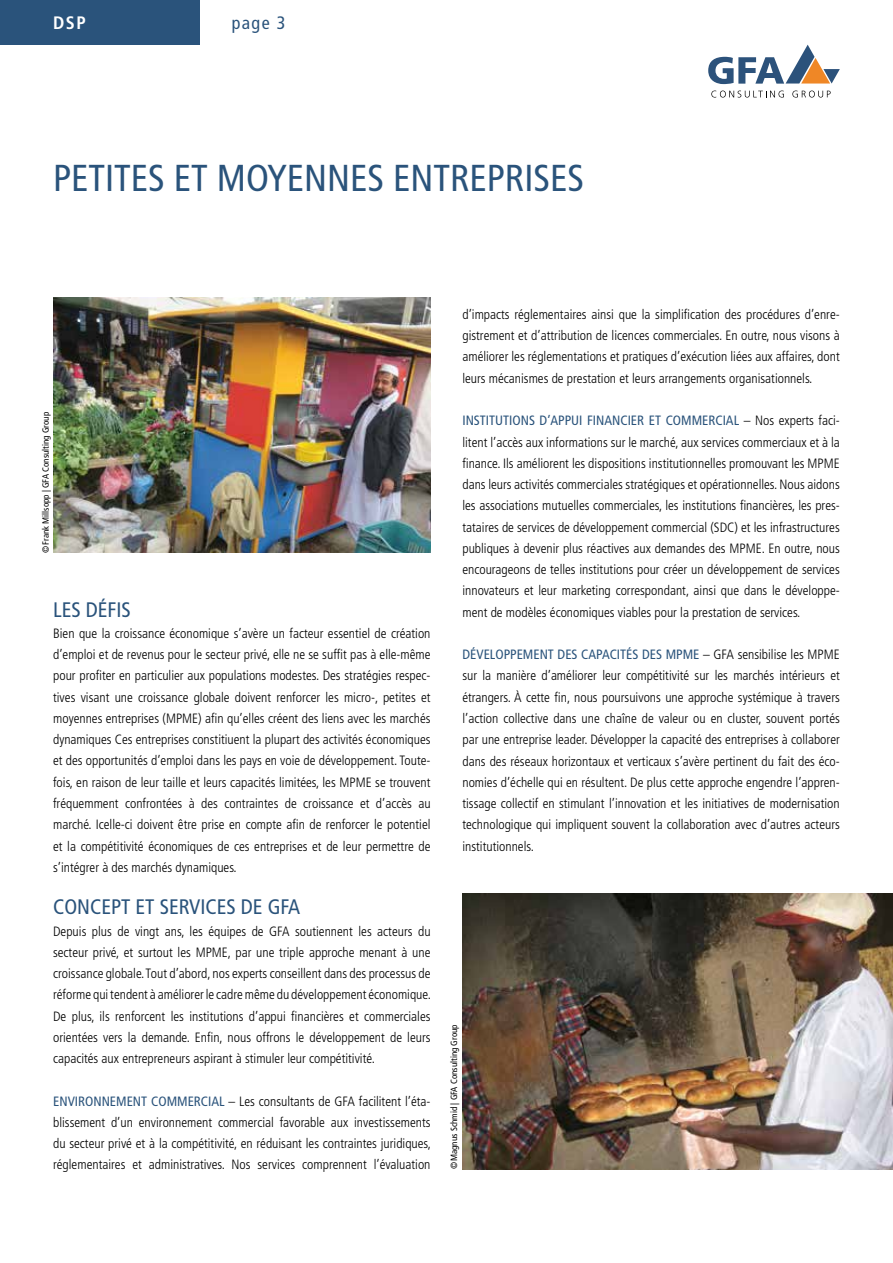
<style>
.page{position:relative;width:893px;height:1263px;background:#fff}
.page>*{position:absolute;margin:0;border:0;box-sizing:border-box;transform-origin:0 0}
.t1{font:condensed 37.5px "Frutiger LT Std";color:#2a537b}
.t2{font:condensed 21px "Frutiger LT Std";color:#2a537b}
.t3{font:condensed 18px "Frutiger LT Std";color:#2a537b}
.t4{font:700 condensed 18px "Frutiger LT Std";color:#fff}
.t5{font:300 condensed 13.5px/21.3px "Frutiger LT Std";color:#000;text-align:justify}
.t6{font:condensed 9px "Frutiger LT Std";color:#000}
.s1{font-weight:400;color:#2a537b}
</style>
<div class="page">
<div style="left:0;top:0;width:200px;height:45px;background:#2a537b"></div>
<svg style="left:711px;top:91px;width:73px;height:7px"></svg>
<svg style="left:792px;top:91px;width:39px;height:7px"></svg>
<svg style="left:708px;top:45px;width:132px;height:39px"></svg>
<img style="left:54px;top:298px;width:377px;height:255px">
<img style="left:462px;top:893px;width:431px;height:276px">
<h3 class="t4" style="left:53px;top:12px;width:34px">DSP</h3>
<h3 class="t3" style="left:232px;top:12px;width:55px">page 3</h3>
<h1 class="t1" style="left:53px;top:157px;width:532px">PETITES ET MOYENNES ENTREPRISES</h1>
<p class="t6" style="left:40px;top:553px;width:142px;rotate:-90deg">©Frank Millsopp | GFA Consulting Group</p>
<h2 class="t2" style="left:53px;top:597px;width:79px">LES DÉFIS</h2>
<p class="t5" style="left:53px;top:623px;width:379px">Bien que la croissance économique s’avère un facteur essentiel de création d’emploi et de revenus pour le secteur privé, elle ne se suffit pas à elle-même pour profiter en particulier aux populations modestes. Des stratégies respec&shy;tives visant une croissance globale doivent renforcer les micro-, petites et moyennes entreprises (MPME) afin qu’elles créent des liens avec les marchés dynamiques Ces entreprises constitiuent la plupart des activités économiques et des opportunités d’emploi dans les pays en voie de développement. Toute&shy;fois, en raison de leur taille et leurs capacités limitées, les MPME se trouvent fréquemment confrontées à des contraintes de croissance et d’accès au marché. Icelle-ci doivent être prise en compte afin de renforcer le potentiel et la compétitivité économiques de ces entreprises et de leur permettre de s’intégrer à des marchés dynamiques.</p>
<h2 class="t2" style="left:53px;top:895px;width:249px">CONCEPT ET SERVICES DE GFA</h2>
<p class="t5" style="left:53px;top:920px;width:379px">Depuis plus de vingt ans, les équipes de GFA soutiennent les acteurs du secteur privé, et surtout les MPME, par une triple approche menant à une croissance globale. Tout d’abord, nos experts conseillent dans des processus de réforme qui tendent à améliorer le cadre même du développement économique.<br>De plus, ils renforcent les institutions d’appui financières et commerciales orientées vers la demande. Enfin, nous offrons le développement de leurs capacités aux entrepreneurs aspirant à stimuler leur compétitivité.</p>
<p class="t5" style="left:53px;top:1090px;width:379px"><span class="s1">ENVIRONNEMENT COMMERCIAL</span> – Les consultants de GFA facilitent l’éta&shy;blissement d’un environnement commercial favorable aux investissements du secteur privé et à la compétitivité, en réduisant les contraintes juridiques, réglementaires et administratives. Nos services comprennent l’évaluation</p>
<p class="t5" style="left:462px;top:304px;width:379px">d’impacts réglementaires ainsi que la simplification des procédures d’enre&shy;gistrement et d’attribution de licences commerciales. En outre, nous visons à améliorer les réglementations et pratiques d’exécution liées aux affaires, dont leurs mécanismes de prestation et leurs arrangements organisationnels.</p>
<p class="t5" style="left:462px;top:410px;width:379px"><span class="s1">INSTITUTIONS D’APPUI FINANCIER ET COMMERCIAL</span> – Nos experts faci&shy;litent l’accès aux informations sur le marché, aux services commerciaux et à la finance. Ils améliorent les dispositions institutionnelles promouvant les MPME dans leurs activités commerciales stratégiques et opérationnelles. Nous aidons les associations mutuelles commerciales, les institutions financières, les pres&shy;tataires de services de développement commercial (SDC) et les infrastructures publiques à devenir plus réactives aux demandes des MPME. En outre, nous encourageons de telles institutions pour créer un développement de services innovateurs et leur marketing correspondant, ainsi que dans le développe&shy;ment de modèles économiques viables pour la prestation de services.</p>
<p class="t5" style="left:462px;top:644px;width:379px"><span class="s1">DÉVELOPPEMENT DES CAPACITÉS DES MPME</span> – GFA sensibilise les MPME sur la manière d’améliorer leur compétitivité sur les marchés intérieurs et étrangers. À cette fin, nous poursuivons une approche systémique à travers l’action collective dans une chaîne de valeur ou en cluster, souvent portés par une entreprise leader. Développer la capacité des entreprises à collaborer dans des réseaux horizontaux et verticaux s’avère pertinent du fait des éco&shy;nomies d’échelle qui en résultent. De plus cette approche engendre l’appren&shy;tissage collectif en stimulant l’innovation et les initiatives de modernisation technologique qui impliquent souvent la collaboration avec d’autres acteurs institutionnels.</p>
<p class="t6" style="left:449px;top:1169px;width:146px;rotate:-90deg">©Magnus Schmid | GFA Consulting Group</p>
</div>
